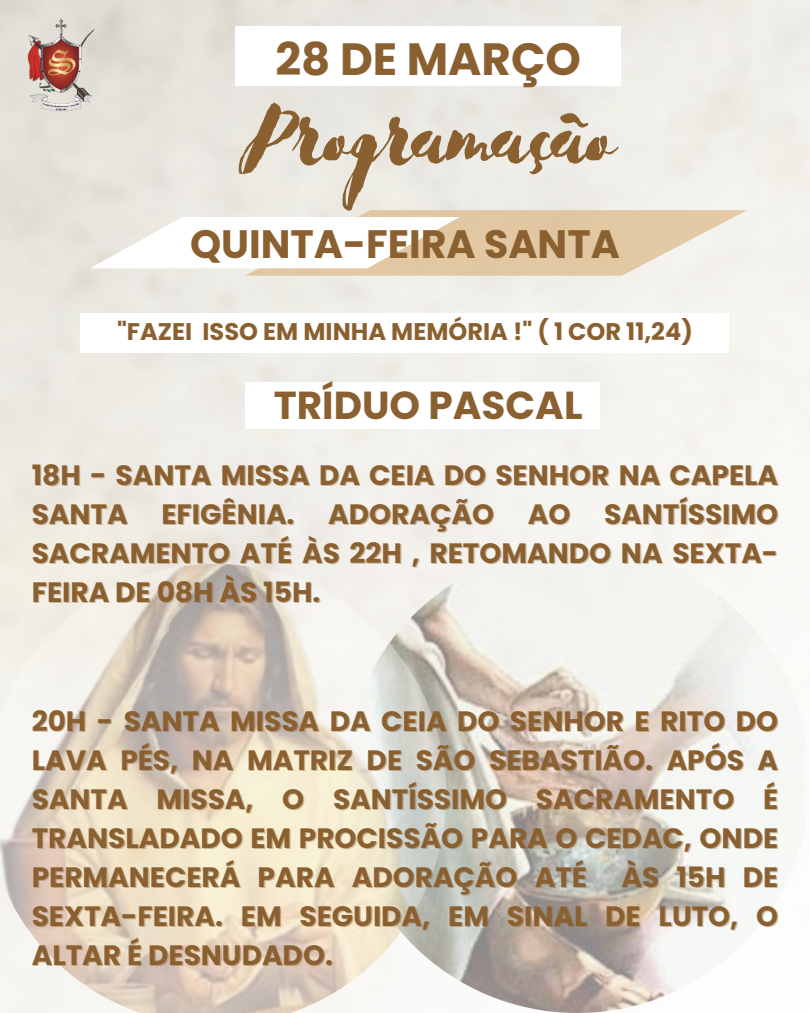
<style>
.page{position:relative;width:810px;height:1013px;background:#fff}
.page>*{position:absolute;margin:0;border:0;box-sizing:border-box;transform-origin:0 0}
.t1{font:98.2px "Advetime";color:#8b6031}
.t2{font:700 45.2px "Poppins";color:#8b6031}
.t3{font:700 39.6px "Poppins";color:#8b6031}
.t4{font:700 39px "Poppins";color:#8b6031}
.t5{font:700 28px/39px "Poppins";color:#8b6031;text-align:justify}
.t6{font:700 24.1px "Poppins";color:#8b6031}
</style>
<div class="page">
<div style="left:0;top:0;width:810px;height:1012px;background:linear-gradient(to right,#e8e5dd,#f6f5f1)"></div>
<svg style="left:245px;top:210px;width:502px;height:66px;fill:#e2c8a3"></svg>
<svg style="left:90px;top:217px;width:370px;height:51px"></svg>
<div style="left:235px;top:26px;width:386px;height:60px;background:#fff"></div>
<div style="left:81px;top:313px;width:648px;height:39px;background:#fff"></div>
<img style="left:10px;top:14px;width:100px;height:100px">
<div style="left:245px;top:382px;width:355px;height:47px;background:#fff"></div>
<img style="left:345px;top:547px;width:465px;height:465px;border-radius:50%">
<img style="left:0;top:564px;width:446px;height:448px">
<h1 class="t2" style="left:275px;top:27px;width:307px">28 DE MARÇO</h1>
<p class="t1" style="left:244px;top:66px;width:370px">Programação</p>
<h2 class="t3" style="left:190px;top:216px;width:431px">QUINTA-FEIRA SANTA</h2>
<h3 class="t6" style="left:117px;top:315px;width:577px">"FAZEI ISSO EM MINHA MEMÓRIA !" ( 1 COR 11,24)</h3>
<p class="t4" style="left:274px;top:377px;width:310px">TRÍDUO PASCAL</p>
<h3 class="t5" style="left:32px;top:455px;width:748px">18H - SANTA MISSA DA CEIA DO SENHOR NA CAPELA</h3>
<h4 class="t5" style="left:32px;top:494px;width:748px">SANTA EFIGÊNIA. ADORAÇÃO AO SANTÍSSIMO</h4>
<p class="t5" style="left:32px;top:533px;width:748px">SACRAMENTO ATÉ ÀS 22H , RETOMANDO NA SEXTA-</p>
<p class="t5" style="left:32px;top:572px;width:290px">FEIRA DE 08H ÀS 15H.</p>
<h4 class="t5" style="left:32px;top:701px;width:748px">20H - SANTA MISSA DA CEIA DO SENHOR E RITO DO LAVA PÉS, NA MATRIZ DE SÃO SEBASTIÃO. APÓS A SANTA MISSA, O SANTÍSSIMO SACRAMENTO É TRANSLADADO EM PROCISSÃO PARA O CEDAC, ONDE PERMANECERÁ PARA ADORAÇÃO ATÉ ÀS 15H DE SEXTA-FEIRA. EM SEGUIDA, EM SINAL DE LUTO, O ALTAR É DESNUDADO.</h4>
</div>
